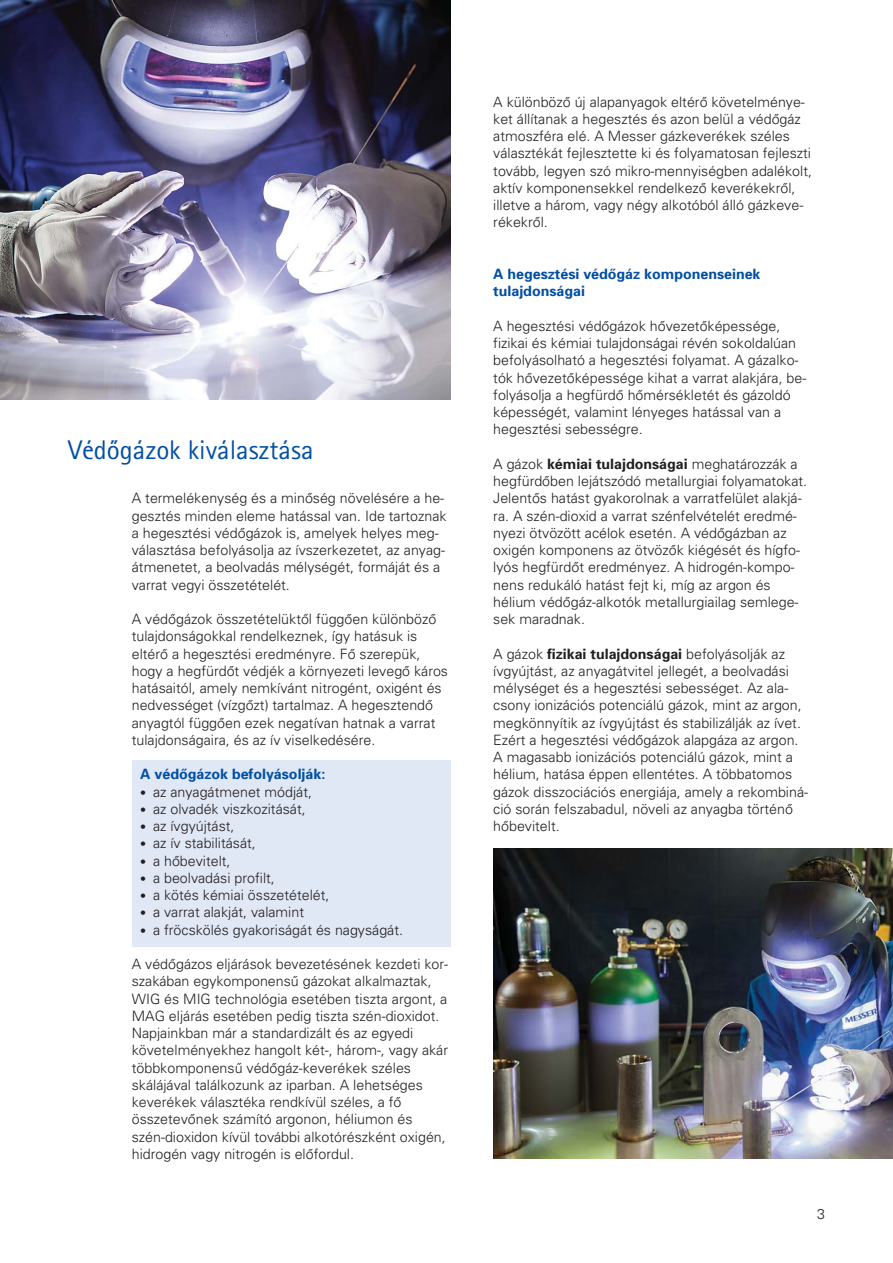
<style>
.page{position:relative;width:893px;height:1263px;background:#fff}
.page>*{position:absolute;margin:0;border:0;box-sizing:border-box;transform-origin:0 0}
.t1{font:27px "AT Rotis Sans Serif";color:#004fa3}
.t2{font:14.25px/17.2px "Univers H Light";color:#231f20}
.t3{font:14.25px/17.2px "Univers H Bold";color:#004fa3}
.s1{font-size:12px}
.s2{font-family:"Univers H Bold"}
</style>
<div class="page">
<div style="left:132px;top:760px;width:319px;height:186px;background:#e0e7f5"></div>
<img style="left:0;top:0;width:451px;height:400px">
<img style="left:493px;top:848px;width:400px;height:310px">
<h1 class="t1" style="left:68px;top:440px;width:247px">Védôgázok kiválasztása</h1>
<p class="t2" style="left:132px;top:491px;width:316px">A termelékenység és a minôség növelésére a he - gesztés minden eleme hatással van. Ide tartoznak a hegesztési védôgázok is, amelyek he lyes meg - vá lasztása befolyásolja az ívszer ke zetet, az anyag - átmenetet, a beolvadás mélységét, formá ját és a varrat vegyi összetételét.</p>
<p class="t2" style="left:132px;top:612px;width:318px">A védôgázok összetételüktôl függôen különbözô tulajdonságokkal rendelkeznek, így hatásuk is eltérô a hegesztési eredményre. Fô szerepük, hogy a hegfürdôt védjék a környezeti levegô káros hatásaitól, amely nemkívánt nitrogént, oxigént és nedvességet (vízgôzt) tartalmaz. A hegesztendô anyagtól függôen ezek negatívan hatnak a varrat tulajdonságaira, és az ív viselkedésére.</p>
<p class="t3" style="left:140px;top:767px;width:187px">A védôgázok befolyásolják:</p>
<p class="t2" style="left:140px;top:784px;width:173px"><span class="s1">•</span> az anyagátmenet módját,</p>
<p class="t2" style="left:140px;top:801px;width:167px"><span class="s1">•</span> az olvadék viszkozitását,</p>
<p class="t2" style="left:140px;top:819px;width:96px"><span class="s1">•</span> az ívgyújtást,</p>
<p class="t2" style="left:140px;top:836px;width:117px"><span class="s1">•</span> az ív stabilitását,</p>
<p class="t2" style="left:140px;top:853px;width:92px"><span class="s1">•</span> a hôbevitelt,</p>
<p class="t2" style="left:140px;top:870px;width:136px"><span class="s1">•</span> a beolvadási profilt,</p>
<p class="t2" style="left:140px;top:888px;width:191px"><span class="s1">•</span> a kötés kémiai összetételét,</p>
<p class="t2" style="left:140px;top:905px;width:165px"><span class="s1">•</span> a varrat alakját, valamint</p>
<p class="t2" style="left:140px;top:922px;width:264px"><span class="s1">•</span> a fröcskölés gyakoriságát és nagyságát.</p>
<p class="t2" style="left:132px;top:957px;width:318px">A védôgázos eljárások bevezetésének kezdeti kor - szakában egykomponensû gázokat alkalmaztak, WIG és MIG technológia esetében tiszta argont, a MAG eljárás esetében pedig tiszta szén-dioxidot.<br>Napjainkban már a standardizált és az egyedi követelményekhez hangolt két-, három-, vagy akár többkomponensû védôgáz-keverékek széles skálájával találkozunk az iparban. A lehetséges keverékek választéka rendkívül széles, a fô összetevônek számító argonon, héliumon és szén-dioxidon kívül további alkotórészként oxigén, hidrogén vagy nitrogén is elôfordul.</p>
<p class="t2" style="left:493px;top:94px;width:320px">A különbözô új alapanyagok eltérô köve tel mé nye - ket állítanak a hegesztés és azon belül a védôgáz atmoszféra elé. A Messer gázkeverékek széles választékát fejlesztette ki és folyamatosan fejleszti tovább, legyen szó mikro-mennyiségben adalékolt, aktív komponensekkel rendelkezô keverékekrôl, illetve a három, vagy négy alkotóból álló gázkeve - rékekrôl.</p>
<p class="t3" style="left:493px;top:267px;width:269px">A hegesztési védôgáz komponenseinek tulajdonságai</p>
<p class="t2" style="left:493px;top:318px;width:315px">A hegesztési védôgázok hôvezetôképessége, fizikai és kémiai tulajdonságai révén sokoldalúan befolyásolható a hegesztési folyamat. A gázal ko - tók hôvezetôképessége kihat a varrat alakjára, be&shy;folyásolja a hegfürdô hômérsékletét és gázoldó képességét, valamint lényeges hatással van a hegesztési sebességre.</p>
<p class="t2" style="left:493px;top:456px;width:315px">A gázok <span class="s2">kémiai tulajdonságai</span> meghatározzák a hegfürdôben lejátszódó metallurgiai folyamatokat.<br>Jelentôs hatást gyakorolnak a varratfelület alak já - ra. A szén-dioxid a varrat szénfelvételét eredmé - nyezi ötvözött acélok esetén. A védôgázban az oxigén komponens az ötvözôk kiégését és hígfo - lyós hegfürdôt eredményez. A hidrogén-kompo&shy;nens redukáló hatást fejt ki, míg az argon és<br>hé lium védôgáz-alkotók metallurgiailag semlege&shy;sek maradnak.</p>
<p class="t2" style="left:493px;top:646px;width:316px">A gázok <span class="s2">fizikai tulajdonságai</span> befolyásolják az ívgyújtást, az anyagátvitel jellegét, a beolvadási mélységet és a hegesztési sebességet. Az ala - csony ionizációs potenciálú gázok, mint az argon, megkönnyítik az ívgyújtást és stabilizálják az ívet.<br>Ezért a hegesztési védôgázok alapgáza az argon.<br>A magasabb ionizációs potenciálú gázok, mint a hélium, hatása éppen ellentétes. A többatomos gázok disszociációs energiája, amely a rekombi ná&shy;ció során felszabadul, növeli az anyagba történô hôbevitelt.</p>
<p class="t2" style="left:817px;top:1207px;width:9px">3</p>
</div>
